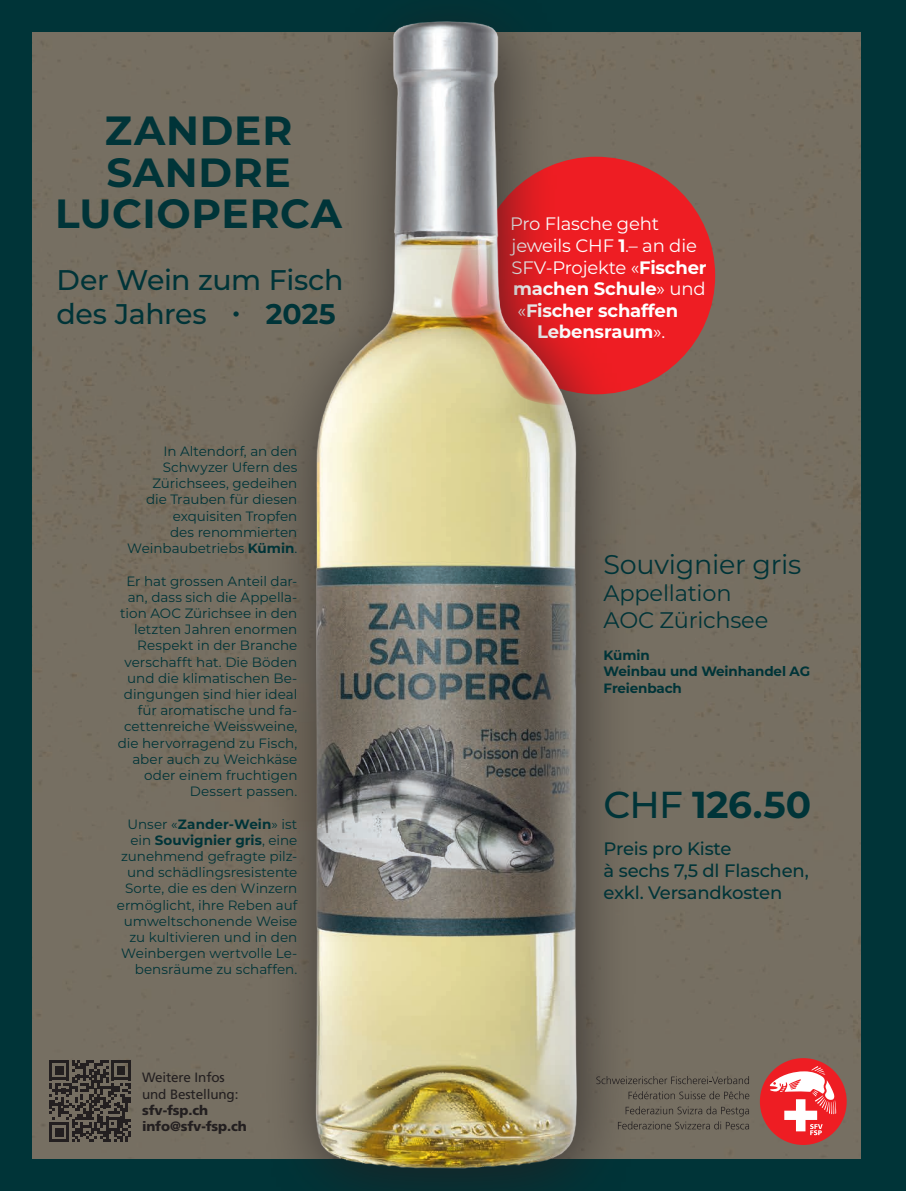
<style>
.page{position:relative;width:906px;height:1191px;background:#003438}
.page>*{position:absolute;margin:0;border:0;box-sizing:border-box;transform-origin:0 0}
.t1{font:700 40.8px/41.5px "Montserrat";letter-spacing:.015em;color:#003438;text-align:center}
.t2{font:700 37.5px "Montserrat";color:#003438}
.t3{font:500 28.35px/34px "Montserrat";letter-spacing:-.015em;color:#003438}
.t4{font:27px "Montserrat";letter-spacing:-.01em;color:#003438}
.t5{font:22.5px/27px "Montserrat";letter-spacing:-.01em;color:#003438}
.t6{font:18px "Montserrat";letter-spacing:-.01em;color:#fff}
.t7{font:500 18px/21.6px "Montserrat";letter-spacing:-.01em;color:#003438}
.t8{font:700 18px "Montserrat";letter-spacing:-.01em;color:#fff}
.t9{font:13.5px/16.2px "Montserrat";color:#003438;text-align:right}
.t10{font:700 13.5px/16.2px "Montserrat";letter-spacing:-.01em;color:#003438}
.t11{font:13.5px/16.2px "Frutiger LT Com";letter-spacing:-.01em;color:#231f20}
.t12{font:900 13.5px/16.2px "Frutiger LT Com";letter-spacing:-.01em;color:#231f20}
.s1{font-weight:700}
.s2{font-weight:400}
.s3{font-weight:500}
</style>
<div class="page">
<div style="left:32px;top:32px;width:829px;height:1126px;background:#766f62"></div>
<div style="left:477px;top:157px;width:238px;height:237px;background:#ee1d23;border-radius:50%"></div>
<div style="left:760px;top:1058px;width:86px;height:87px;background:#ee1d23;border-radius:50%"></div>
<svg style="left:769px;top:1066px;width:67px;height:69px"></svg>
<svg style="left:637px;top:1076px;width:112px;height:8px"></svg>
<svg style="left:637px;top:1091px;width:112px;height:8px"></svg>
<svg style="left:637px;top:1106px;width:112px;height:23px;background:#6a6358"></svg>
<div style="left:263px;top:0;width:374px;height:1191px;background:#231f20;opacity:.75"></div>
<img style="left:263px;top:0;width:361px;height:1191px">
<svg style="left:49px;top:1060px;width:82px;height:81px;background:#48433d"></svg>
<img style="left:450px;top:235px;width:116px;height:171px">
<h1 class="t1" style="left:55px;top:108px;width:289px">ZANDER<br>SANDRE<br>LUCIOPERCA</h1>
<h3 class="t3" style="left:57px;top:261px;width:288px">Der Wein zum Fisch des Jahres • <span class="s1">2025</span></h3>
<p class="t9" style="left:127px;top:442px;width:172px">In Altendorf, an den<br>Schwyzer Ufern des<br>Zürichsees, gedeihen<br>die Trauben für diesen exquisiten Tropfen<br>des renommierten<br>Weinbaubetriebs <span class="s1">Kümin</span>.</p>
<p class="t9" style="left:118px;top:572px;width:181px">Er hat grossen Anteil dar&shy;an, dass sich die Appella&shy;tion AOC Zürichsee in den letzten Jahren enormen<br>Respekt in der Branche verschafft hat. Die Böden und die klimatischen Be&shy;dingungen sind hier ideal für aromatische und fa&shy;cettenreiche Weissweine, die hervorragend zu Fisch, aber auch zu Weichkäse oder einem fruchtigen<br>Dessert passen.</p>
<p class="t9" style="left:117px;top:815px;width:182px">Unser «<span class="s1">Zander-Wein</span>» ist ein <span class="s1">Souvignier gris</span>, eine zunehmend gefragte pilz&shy;und schädlingsresistente<br>Sorte, die es den Winzern ermöglicht, ihre Reben auf umweltschonende Weise zu kultivieren und in den<br>Weinbergen wertvolle Le&shy;bensräume zu schaffen.</p>
<p class="t11" style="left:142px;top:1069px;width:98px">Weitere Infos und Bestellung:</p>
<p class="t12" style="left:142px;top:1101px;width:106px">sfv-fsp.ch info@sfv-fsp.ch</p>
<h3 class="t6" style="left:510px;top:211px;width:150px">Pro Flasche geht</h3>
<h3 class="t6" style="left:511px;top:233px;width:187px">jeweils CHF <span class="s1">1</span>.– an die</h3>
<h3 class="t6" style="left:511px;top:255px;width:196px">SFV-Projekte «<span class="s1">Fischer</span></h3>
<h3 class="t8" style="left:513px;top:276px;width:194px">machen Schule<span class="s2">» und</span></h3>
<h3 class="t8" style="left:517px;top:297px;width:162px"><span class="s2">«</span>Fischer schaffen</h3>
<h3 class="t8" style="left:537px;top:319px;width:130px">Lebensraum<span class="s2">».</span></h3>
<h3 class="t4" style="left:603px;top:545px;width:199px">Souvignier gris</h3>
<h3 class="t5" style="left:603px;top:578px;width:166px">Appellation<br>AOC Zürichsee</h3>
<p class="t10" style="left:603px;top:646px;width:208px">Kümin<br>Weinbau und Weinhandel AG<br>Freienbach</p>
<h2 class="t2" style="left:603px;top:778px;width:209px"><span class="s3">CHF</span> 126.50</h2>
<h3 class="t7" style="left:603px;top:837px;width:207px">Preis pro Kiste<br>à sechs 7,5 dl Flaschen, exkl. Versandkosten</h3>
</div>
